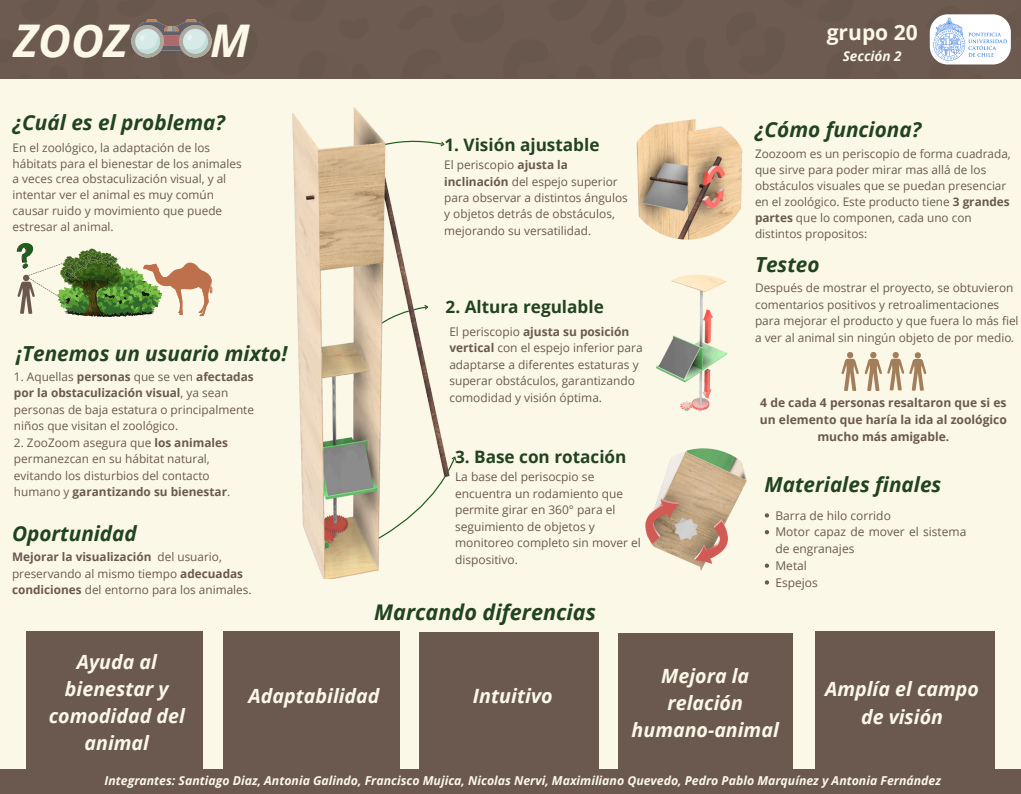
<style>
.page{position:relative;width:1021px;height:794px;background:#fbf8e8}
.page>*{position:absolute;margin:0;border:0;box-sizing:border-box;transform-origin:0 0}
.t1{font:italic 700 45.08px "Open Sans";color:#fbf8e8}
.t2{font:italic 700 21.6px "Open Sans";color:#21431f}
.t3{font:700 21.04px "Open Sans";color:#fbf8e8}
.t4{font:italic 700 20.76px "Open Sans";color:#21431f}
.t5{font:italic 700 20.72px "Open Sans";color:#21431f}
.t6{font:italic 700 19.72px "Open Sans";color:#fbf8e8}
.t7{font:italic 700 19.6px/27.3px "Open Sans";color:#fbf8e8;text-align:center}
.t8{font:700 17.16px "Open Sans";color:#21431f}
.t9{font:italic 700 13.56px "Open Sans";color:#fbf8e8}
.t10{font:italic 700 12.28px "Open Sans";color:#fbf8e8}
.t11{font:700 12.12px/16.8px "Open Sans";color:#6b594f;text-align:center}
.t12{font:12px/16.8px "Open Sans";color:#6b594f}
.t13{font:11.96px/16.5px "Open Sans";color:#6b594f}
.t14{font:11.92px/16.4px "Open Sans";color:#6b594f}
.t15{font:11.84px/16.4px "Open Sans";color:#6b594f}
.t16{font:11.8px/16.4px "Open Sans";color:#6b594f}
.t17{font:11.76px/15.9px "Open Sans";color:#6b594f}
.s1{font-weight:700}
.s2{font-style:italic}
</style>
<div class="page">
<div style="left:0;top:0;width:1020px;height:79px;background:#6b594f"></div>
<img style="left:625px;top:116px;width:124px;height:124px;border-radius:50%">
<img style="left:628px;top:275px;width:137px;height:136px;border-radius:50%">
<img style="left:641px;top:448px;width:124px;height:124px;border-radius:50%">
<svg style="left:131px;top:19px;width:81px;height:39px"></svg>
<div style="left:26px;top:631px;width:177px;height:143px;background:#6b594f"></div>
<div style="left:223px;top:631px;width:176px;height:147px;background:#6b594f"></div>
<div style="left:419px;top:632px;width:179px;height:146px;background:#6b594f"></div>
<div style="left:618px;top:633px;width:174px;height:145px;background:#6b594f"></div>
<div style="left:815px;top:631px;width:179px;height:143px;background:#6b594f"></div>
<div style="left:0;top:769px;width:1020px;height:25px;background:#6b594f"></div>
<svg style="left:17px;top:242px;width:196px;height:75px"></svg>
<img style="left:929px;top:14px;width:81px;height:50px">
<img style="left:292px;top:107px;width:165px;height:471px">
<svg style="left:841px;top:352px;width:17px;height:39px"></svg>
<svg style="left:864px;top:352px;width:62px;height:39px"></svg>
<svg style="left:765px;top:513px;width:4px;height:4px"></svg>
<svg style="left:765px;top:530px;width:4px;height:4px"></svg>
<svg style="left:765px;top:563px;width:4px;height:5px"></svg>
<svg style="left:765px;top:580px;width:4px;height:4px"></svg>
<h2 class="t1" style="left:14px;top:8px;width:116px">ZOOZ</h2>
<h2 class="t1" style="left:210px;top:8px;width:41px">M</h2>
<p class="t5" style="left:13px;top:108px;width:214px">¿Cuál es el problema?</p>
<p class="t15" style="left:13px;top:139px;width:231px;line-height:15.8px">En el zoológico, la adaptación de los hábitats para el bienestar de los animales a veces crea obstaculización visual, y al intentar ver el animal es muy común causar ruido y movimiento que puede estresar al animal.</p>
<p class="t5" style="left:16px;top:339px;width:272px">¡Tenemos un usuario mixto!</p>
<p class="t15" style="left:14px;top:368px;width:242px">1. Aquellas <span class="s1">personas</span> que se ven <span class="s1">afectadas por la obstaculización visual</span>, ya sean personas de baja estatura o principalmente niños que visitan el zoológico.</p>
<h3 class="t15" style="left:14px;top:434px;width:218px">2. ZooZoom asegura que <span class="s1">los animales </span>permanezcan en su hábitat natural, evitando los disturbios del contacto humano y <span class="s1">garantizando su bienestar</span>.</h3>
<p class="t5" style="left:12px;top:518px;width:126px">Oportunidad</p>
<h2 class="t16" style="left:12px;top:549px;width:241px"><span class="s1">Mejorar la visualización</span> del usuario, preservando al mismo tiempo <span class="s1">adecuadas condiciones</span> del entorno para los animales.</h2>
<h4 class="t8" style="left:444px;top:133px;width:157px">1. Visión ajustable</h4>
<p class="t15" style="left:444px;top:157px;width:185px;line-height:16.3px">El periscopio <span class="s1">ajusta la inclinación</span> del espejo superior para observar a distintos ángulos y objetos detrás de obstáculos, mejorando su versatilidad.</p>
<p class="t8" style="left:445px;top:295px;width:160px">2. Altura regulable</p>
<h2 class="t14" style="left:449px;top:323px;width:195px">El periscopio <span class="s1">ajusta su posición vertical</span> con el espejo inferior para adaptarse a diferentes estaturas y superar obstáculos, garantizando comodidad y visión óptima.</h2>
<p class="t8" style="left:455px;top:445px;width:173px">3. Base con rotación</p>
<p class="t13" style="left:455px;top:468px;width:187px">La base del perisocpio se encuentra un rodamiento que permite girar en 360° para el seguimiento de objetos y monitoreo completo sin mover el dispositivo.</p>
<p class="t2" style="left:374px;top:597px;width:223px">Marcando diferencias</p>
<p class="t3" style="left:826px;top:17px;width:93px">grupo 20</p>
<h3 class="t9" style="left:842px;top:47px;width:61px">Sección 2</h3>
<p class="t4" style="left:755px;top:114px;width:168px">¿Cómo funciona?</p>
<h2 class="t17" style="left:755px;top:146px;width:257px">Zoozoom es un periscopio de forma cuadrada, que sirve para poder mirar mas allá de los obstáculos visuales que se puedan presenciar en el zoológico. Este producto tiene <span class="s1">3 grandes partes</span> que lo componen, cada uno con distintos propositos:</h2>
<p class="t5" style="left:755px;top:249px;width:66px">Testeo</p>
<p class="t15" style="left:755px;top:280px;width:265px">Después de mostrar el proyecto, se obtuvieron comentarios positivos y retroalimentaciones para mejorar el producto y que fuera lo más fiel a ver al animal sin ningún objeto de por medio<span class="s2">.</span></p>
<p class="t11" style="left:760px;top:394px;width:249px">4 de cada 4 personas resaltaron que si es un elemento que haría la ida al zoológico mucho más amigable.</p>
<p class="t5" style="left:764px;top:470px;width:178px">Materiales finales</p>
<p class="t12" style="left:775px;top:507px;width:117px">Barra de hilo corrido</p>
<p class="t12" style="left:775px;top:523px;width:192px">Motor capaz de mover el sistema de engranajes</p>
<p class="t12" style="left:775px;top:557px;width:33px">Metal</p>
<p class="t12" style="left:775px;top:574px;width:44px">Espejos</p>
<h2 class="t7" style="left:49px;top:647px;width:137px">Ayuda al bienestar y comodidad del animal</h2>
<p class="t7" style="left:631px;top:661px;width:149px">Mejora la relación humano-animal</p>
<p class="t7" style="left:248px;top:681px;width:133px">Adaptabilidad</p>
<p class="t6" style="left:473px;top:681px;width:81px">Intuitivo</p>
<p class="t7" style="left:825px;top:675px;width:155px">Amplía el campo de visión</p>
<p class="t10" style="left:104px;top:772px;width:838px">Integrantes: Santiago Diaz, Antonia Galindo, Francisco Mujica, Nicolas Nervi, Maximiliano Quevedo, Pedro Pablo Marquínez y Antonia Fernández</p>
</div>
